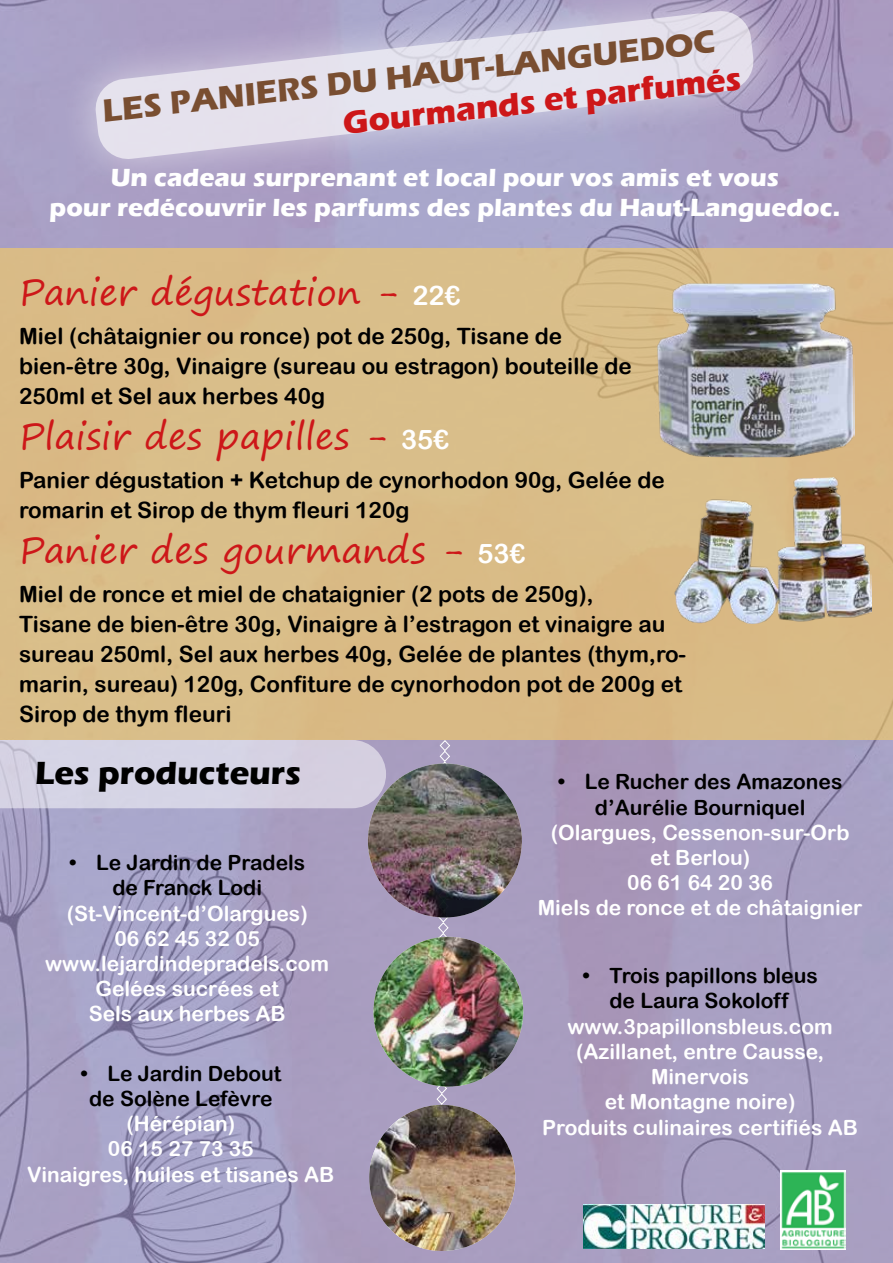
<style>
.page{position:relative;width:893px;height:1263px;background:#fff}
.page>*{position:absolute;margin:0;border:0;box-sizing:border-box;transform-origin:0 0}
.t1{font:36px "Segoe Print";color:#cd1719}
.t2{font:700 33px "Eras ITC";color:#794e31}
.t3{font:700 33px "Eras ITC";color:#cd1719}
.t4{font:700 33px "Eras ITC";color:#000}
.t5{font:700 25.5px/30.6px "Eras ITC";color:#fff;text-align:center}
.t6{font:22.5px/30px "Arial Rounded MT Bold";color:#000}
.t7{font:21px/25.2px "Arial Rounded MT Bold";color:#fff;text-align:center}
.t8{font:21px/25.2px "Arial Rounded MT Bold";color:#000;text-align:center}
.s1{font-family:"Arial Rounded MT Bold";font-size:27px;color:#fff}
</style>
<div class="page">
<img style="left:0;top:0;width:893px;height:1263px">
<div style="left:0;top:740px;width:386px;height:68px;background:#d5d3e4"></div>
<div style="left:0;top:249px;width:893px;height:491px;background:#d9bc88"></div>
<svg style="left:49px;top:0;width:750px;height:206px;fill:#aaa2c6"></svg>
<svg style="left:94px;top:9px;width:661px;height:152px"></svg>
<svg style="left:435px;top:740px;width:16px;height:365px"></svg>
<img style="left:373px;top:937px;width:150px;height:149px;border-radius:75px">
<img style="left:369px;top:1105px;width:146px;height:146px;border-radius:72px">
<img style="left:583px;top:1204px;width:181px;height:45px">
<img style="left:781px;top:1170px;width:65px;height:79px">
<img style="left:657px;top:283px;width:198px;height:175px">
<img style="left:674px;top:478px;width:198px;height:146px">
<img style="left:368px;top:763px;width:154px;height:154px;border-radius:77px">
<h2 class="t2" style="left:101px;top:95px;width:618px;rotate:-7deg">LES PANIERS DU HAUT-LANGUEDOC</h2>
<h2 class="t3" style="left:341px;top:106px;width:402px;rotate:-7deg">Gourmands et parfumés</h2>
<p class="t5" style="left:50px;top:162px;width:792px">Un cadeau surprenant et local pour vos amis et vous<br>pour redécouvrir les parfums des plantes du Haut-Languedoc.</p>
<h1 class="t1" style="left:19px;top:260px;width:443px">Panier dégustation - <span class="s1">22€</span></h1>
<p class="t6" style="left:19px;top:321px;width:614px">Miel (châtaignier ou ronce) pot de 250g, Tisane de bien-être 30g, Vinaigre (sureau ou estragon) bouteille de<br>250ml et Sel aux herbes 40g</p>
<h1 class="t1" style="left:19px;top:404px;width:432px">Plaisir des papilles - <span class="s1">35€</span></h1>
<p class="t6" style="left:19px;top:465px;width:647px">Panier dégustation + Ketchup de cynorhodon 90g, Gelée de romarin et Sirop de thym fleuri 120g</p>
<h1 class="t1" style="left:19px;top:518px;width:508px">Panier des gourmands - <span class="s1">53€</span></h1>
<p class="t6" style="left:19px;top:579px;width:668px">Miel de ronce et miel de chataignier (2 pots de 250g),<br>Tisane de bien-être 30g, Vinaigre à l’estragon et vinaigre au sureau 250ml, Sel aux herbes 40g, Gelée de plantes (thym,ro&shy;marin, sureau) 120g, Confiture de cynorhodon pot de 200g et Sirop de thym fleuri</p>
<h2 class="t4" style="left:35px;top:754px;width:267px">Les producteurs</h2>
<p class="t8" style="left:558px;top:769px;width:286px">• Le Rucher des Amazones d’Aurélie Bourniquel</p>
<p class="t7" style="left:538px;top:819px;width:326px">(Olargues, Cessenon-sur-Orb<br>et Berlou)<br>06 61 64 20 36<br>Miels de ronce et de châtaignier</p>
<p class="t8" style="left:69px;top:850px;width:238px">• Le Jardin de Pradels de Franck Lodi</p>
<p class="t7" style="left:45px;top:900px;width:285px">(St-Vincent-d’Olargues)<br>06 62 45 32 05 www.lejardindepradels.com<br>Gelées sucrées et<br>Sels aux herbes AB</p>
<p class="t8" style="left:582px;top:963px;width:237px">• Trois papillons bleus de Laura Sokoloff</p>
<p class="t7" style="left:542px;top:1013px;width:317px">www.3papillonsbleus.com (Azillanet, entre Causse,<br>Minervois<br>et Montagne noire)<br>Produits culinaires certifiés AB</p>
<p class="t8" style="left:80px;top:1060px;width:203px">• Le Jardin Debout de Solène Lefèvre</p>
<p class="t7" style="left:27px;top:1111px;width:309px">(Hérépian)<br>06 15 27 73 35<br>Vinaigres, huiles et tisanes AB</p>
</div>
